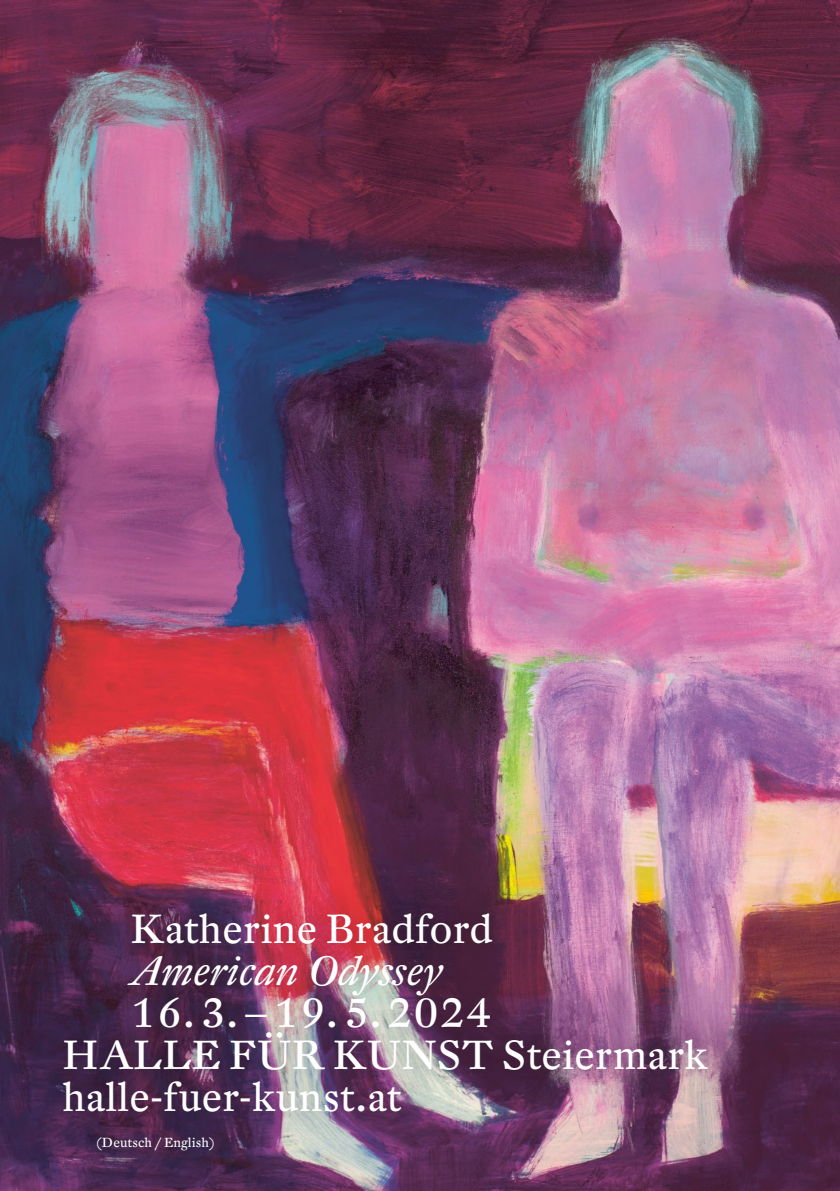
<style>
.page{position:relative;width:840px;height:1191px;background:#fff}
.page>*{position:absolute;margin:0;border:0;box-sizing:border-box;transform-origin:0 0}
.t1{font:40px/42px "DTL Fleischmann TOT";letter-spacing:.005em;color:#fff}
.t2{font:italic 40px "DTL Fleischmann TOT";letter-spacing:.005em;color:#fff}
.t3{font:13px "DTL Fleischmann TOT";letter-spacing:.005em;color:#fff}
</style>
<div class="page">
<img style="left:0;top:0;width:839px;height:1191px">
<div style="left:32px;top:881px;width:706px;height:263px;background:#000;opacity:.35"></div>
<p class="t1" style="left:130px;top:907px;width:363px">Katherine Bradford</p>
<p class="t2" style="left:130px;top:945px;width:313px">American Odyssey</p>
<p class="t1" style="left:62px;top:991px;width:646px;text-indent:68px">16.3.–19.5.2024<br>HALLE FÜR KUNST Steiermark halle-fuer-kunst.at</p>
<p class="t3" style="left:96px;top:1133px;width:119px">(Deutsch / English)</p>
</div>
